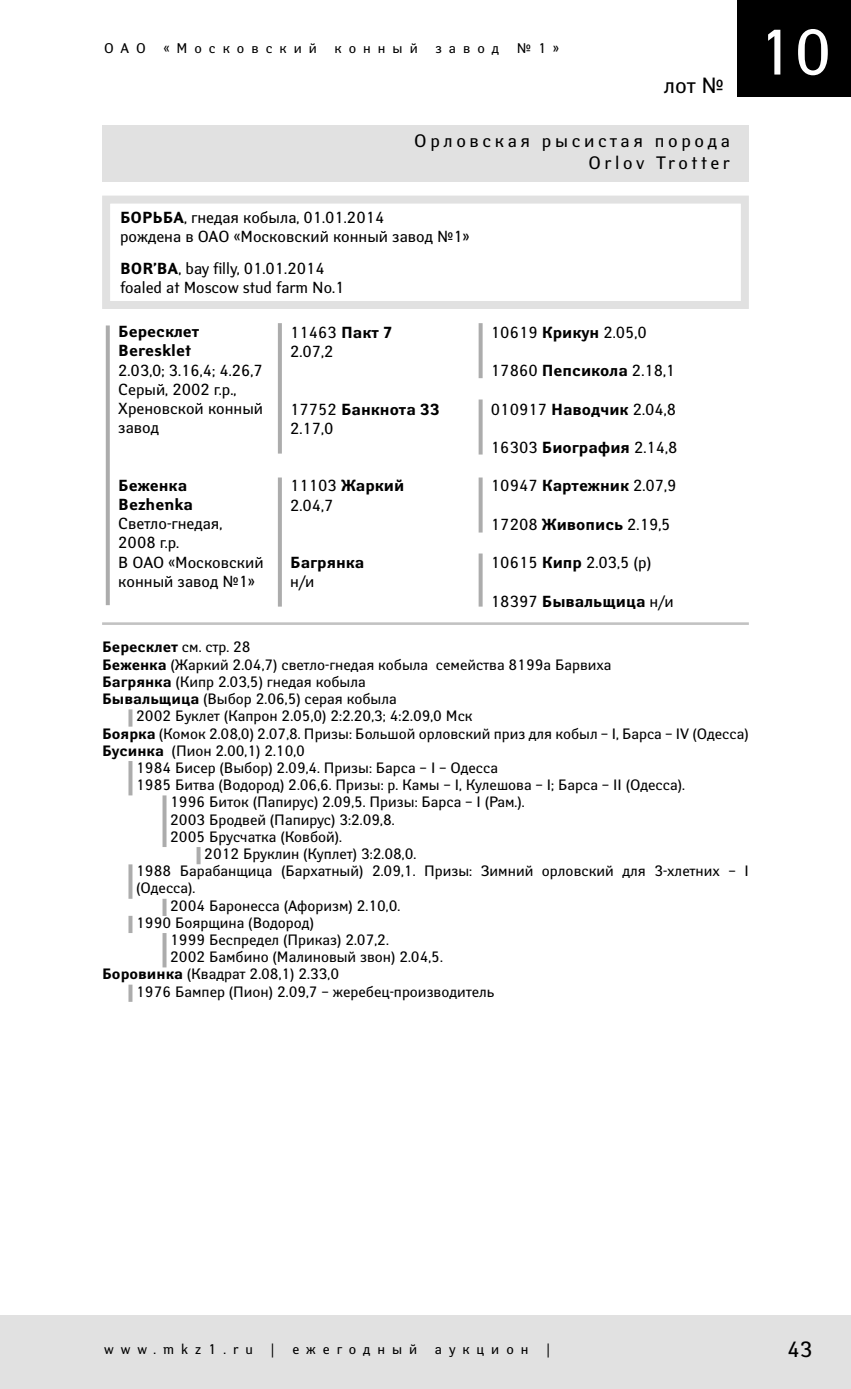
<style>
.page{position:relative;width:851px;height:1389px;background:#fff}
.page>*{position:absolute;margin:0;border:0;box-sizing:border-box;transform-origin:0 0}
.t1{font:64px "Yanus C";color:#fff}
.t2{font:22px "Yanus C";color:#000}
.t3{font:18px/21.6px "Yanus C";letter-spacing:.2em;color:#000;text-align:right}
.t4{font:16px/19.2px "Yanus C";color:#000}
.t5{font:700 16px/19.2px "Yanus C";color:#000}
.t6{font:15px "Yanus C";color:#000}
.t7{font:700 15px "Yanus C";color:#000}
.t8{font:14px "Yanus C";letter-spacing:.5em;color:#000}
.s1{font-weight:700}
.s2{font-weight:400}
</style>
<div class="page">
<div style="left:0;top:1315px;width:850px;height:74px;background:#e1e1e1"></div>
<div style="left:737px;top:0;width:113px;height:96px;background:#000"></div>
<div style="left:102px;top:125px;width:646px;height:56px;background:#e1e1e1"></div>
<hr style="left:102px;top:622px;width:646px;height:3px;background:#c2c2c2">
<svg style="left:106px;top:325px;width:4px;height:280px"></svg>
<svg style="left:478px;top:554px;width:4px;height:53px"></svg>
<svg style="left:478px;top:478px;width:4px;height:55px"></svg>
<svg style="left:478px;top:400px;width:4px;height:55px"></svg>
<svg style="left:478px;top:323px;width:4px;height:55px"></svg>
<hr style="left:278px;top:478px;width:4px;height:129px;background:#acacac">
<svg style="left:128px;top:761px;width:4px;height:34px"></svg>
<svg style="left:162px;top:795px;width:4px;height:52px"></svg>
<svg style="left:162px;top:933px;width:4px;height:34px"></svg>
<svg style="left:162px;top:899px;width:4px;height:17px"></svg>
<svg style="left:196px;top:847px;width:4px;height:17px"></svg>
<svg style="left:128px;top:709px;width:4px;height:18px"></svg>
<svg style="left:128px;top:864px;width:4px;height:35px"></svg>
<svg style="left:128px;top:985px;width:4px;height:17px"></svg>
<svg style="left:128px;top:916px;width:4px;height:17px"></svg>
<hr style="left:278px;top:323px;width:4px;height:131px;background:#acacac">
<div style="left:102px;top:196px;width:646px;height:113px;background:#fff;border:8px solid #e1e1e1"></div>
<p class="t8" style="left:104px;top:39px;width:43px">ОАО</p>
<p class="t8" style="left:163px;top:39px;width:155px">«Московский</p>
<p class="t8" style="left:334px;top:39px;width:85px">конный</p>
<p class="t8" style="left:435px;top:39px;width:65px">завод</p>
<p class="t8" style="left:516px;top:39px;width:44px">№1»</p>
<h2 class="t2" style="left:663px;top:72px;width:62px">лот №</h2>
<p class="t3" style="left:414px;top:130px;width:317px">Орловская рысистая порода<br>Orlov Trotter</p>
<p class="t4" style="left:120px;top:208px;width:351px"><span class="s1">БОРЬБА</span>, гнедая кобыла, 01.01.2014<br>рождена в ОАО «Московский конный завод №1»</p>
<p class="t4" style="left:120px;top:258px;width:226px"><span class="s1">BOR’BA</span>, bay filly, 01.01.2014 foaled at Moscow stud farm No.1</p>
<p class="t5" style="left:118px;top:323px;width:83px">Бересклет<br>Beresklet</p>
<p class="t4" style="left:118px;top:360px;width:146px">2.03,0; 3.16,4; 4.26,7<br>Серый, 2002 г.р.,<br>Хреновской конный завод</p>
<p class="t5" style="left:118px;top:476px;width:76px">Беженка<br>Bezhenka</p>
<p class="t4" style="left:118px;top:514px;width:147px">Светло-гнедая,<br>2008 г.р.<br>В ОАО «Московский конный завод №1»</p>
<p class="t4" style="left:290px;top:323px;width:104px">11463 <span class="s1">Пакт 7<br></span>2.07,2</p>
<p class="t4" style="left:290px;top:399px;width:151px">17752 <span class="s1">Банкнота 33<br></span>2.17,0</p>
<p class="t4" style="left:290px;top:476px;width:115px">11103 <span class="s1">Жаркий<br></span>2.04,7</p>
<p class="t5" style="left:290px;top:554px;width:75px">Багрянка</p>
<p class="t4" style="left:290px;top:572px;width:26px">н/и</p>
<p class="t4" style="left:491px;top:323px;width:157px">10619 <span class="s1">Крикун</span> 2.05,0</p>
<p class="t4" style="left:491px;top:361px;width:186px">17860 <span class="s1">Пепсикола</span> 2.18,1</p>
<p class="t4" style="left:491px;top:399px;width:186px">010917 <span class="s1">Наводчик</span> 2.04,8</p>
<p class="t4" style="left:491px;top:438px;width:188px">16303 <span class="s1">Биография</span> 2.14,8</p>
<p class="t4" style="left:491px;top:476px;width:187px">10947 <span class="s1">Картежник</span> 2.07,9</p>
<p class="t4" style="left:491px;top:515px;width:181px">17208 <span class="s1">Живопись</span> 2.19,5</p>
<p class="t4" style="left:491px;top:553px;width:162px">10615 <span class="s1">Кипр</span> 2.03,5 (р)</p>
<p class="t5" style="left:491px;top:592px;width:184px"><span class="s2">18397</span> Бывальщица <span class="s2">н/и</span></p>
<p class="t7" style="left:102px;top:639px;width:150px">Бересклет <span class="s2">см. стр. 28</span></p>
<p class="t6" style="left:102px;top:655px;width:511px"><span class="s1">Беженка</span> (Жаркий 2.04,7) светло-гнедая кобыла семейства 8199а Барвиха</p>
<p class="t6" style="left:102px;top:672px;width:265px"><span class="s1">Багрянка</span> (Кипр 2.03,5) гнедая кобыла</p>
<p class="t6" style="left:102px;top:690px;width:296px"><span class="s1">Бывальщица</span> (Выбор 2.06,5) серая кобыла</p>
<p class="t6" style="left:136px;top:707px;width:338px">2002 Буклет (Капрон 2.05,0) 2:2.20,3; 4:2.09,0 Мск</p>
<p class="t6" style="left:102px;top:724px;width:648px"><span class="s1">Боярка</span> (Комок 2.08,0) 2.07,8. Призы: Большой орловский приз для кобыл – I, Барса – IV (Одесса)</p>
<p class="t6" style="left:102px;top:741px;width:204px"><span class="s1">Бусинка</span> (Пион 2.00,1) 2.10,0</p>
<p class="t6" style="left:136px;top:759px;width:363px">1984 Бисер (Выбор) 2.09,4. Призы: Барса – I – Одесса</p>
<p class="t6" style="left:136px;top:776px;width:550px">1985 Битва (Водород) 2.06,6. Призы: р. Камы – I, Кулешова – I; Барса – II (Одесса).</p>
<p class="t6" style="left:170px;top:793px;width:356px">1996 Биток (Папирус) 2.09,5. Призы: Барса – I (Рам.).</p>
<p class="t6" style="left:170px;top:810px;width:226px">2003 Бродвей (Папирус) 3:2.09,8.</p>
<p class="t6" style="left:170px;top:827px;width:173px">2005 Брусчатка (Ковбой).</p>
<p class="t6" style="left:204px;top:845px;width:213px">2012 Бруклин (Куплет) 3:2.08,0.</p>
<p class="t6" style="left:136px;top:862px;width:614px">1988 Барабанщица (Бархатный) 2.09,1. Призы: Зимний орловский для 3-хлетних – I</p>
<p class="t6" style="left:136px;top:879px;width:61px">(Одесса).</p>
<p class="t6" style="left:170px;top:896px;width:231px">2004 Баронесса (Афоризм) 2.10,0.</p>
<p class="t6" style="left:136px;top:913px;width:179px">1990 Боярщина (Водород)</p>
<p class="t6" style="left:170px;top:931px;width:220px">1999 Беспредел (Приказ) 2.07,2.</p>
<p class="t6" style="left:170px;top:948px;width:274px">2002 Бамбино (Малиновый звон) 2.04,5.</p>
<p class="t6" style="left:102px;top:965px;width:238px"><span class="s1">Боровинка</span> (Квадрат 2.08,1) 2.33,0</p>
<p class="t6" style="left:136px;top:982px;width:359px">1976 Бампер (Пион) 2.09,7 – жеребец-производитель</p>
<h1 class="t1" style="left:756px;top:13px;width:76px">10</h1>
<p class="t8" style="left:104px;top:1340px;width:150px">www.mkz1.ru</p>
<p class="t8" style="left:270px;top:1340px;width:6px">|</p>
<p class="t8" style="left:292px;top:1340px;width:126px">ежегодный</p>
<p class="t8" style="left:435px;top:1340px;width:95px">аукцион</p>
<p class="t8" style="left:546px;top:1340px;width:6px">|</p>
<h2 class="t2" style="left:787px;top:1336px;width:27px">43</h2>
</div>
